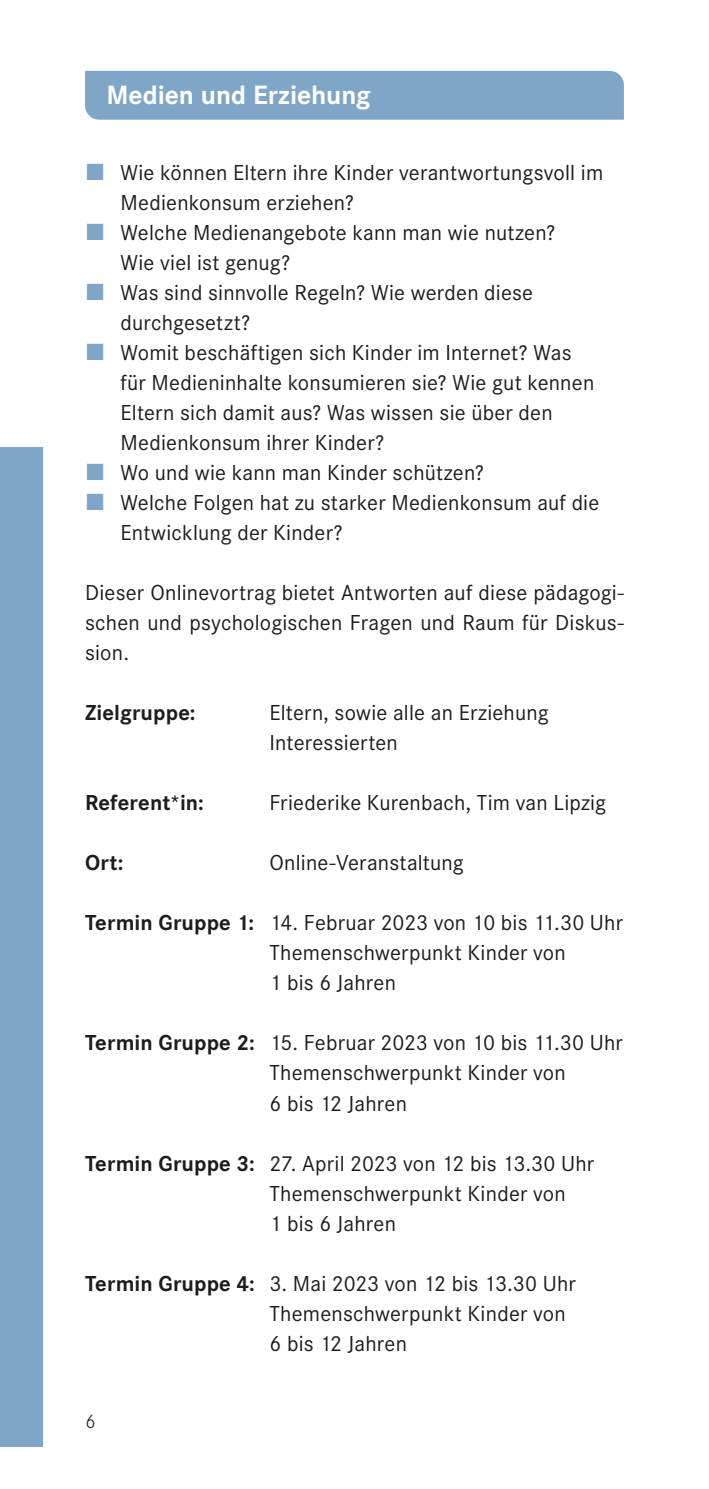
<style>
.page{position:relative;width:709px;height:1489px;background:#fff}
.page>*{position:absolute;margin:0;border:0;box-sizing:border-box;transform-origin:0 0}
.t1{font:700 27.5px "Corporate S";letter-spacing:-.005em;color:#fff}
.t2{font:22.5px/30px "Corporate S Pro";letter-spacing:.01em;color:#1d1d1b}
.t3{font:22.5px/30px "Corporate S";letter-spacing:.01em;color:#1d1d1b}
.t4{font:700 22.5px "Corporate S Pro";letter-spacing:.005em;color:#1d1d1b}
.t5{font:300 20px "Corporate S Pro";color:#1d1d1b}
.s1{font-weight:700}
</style>
<div class="page">
<div style="left:0;top:446px;width:43px;height:1000px;background:#7fa5c7"></div>
<div style="left:85px;top:71px;width:539px;height:49px;background:#7fa5c7"></div>
<p class="t1" style="left:106px;top:75px;width:266px">Medien und Erziehung</p>
<p class="t3" style="left:120px;top:157px;width:484px">Wie können Eltern ihre Kinder verantwortungsvoll im Medienkonsum erziehen?<br>Welche Medienangebote kann man wie nutzen?<br>Wie viel ist genug?<br>Was sind sinnvolle Regeln? Wie werden diese durchgesetzt?<br>Womit beschäftigen sich Kinder im Internet? Was<br>für Medieninhalte konsumieren sie? Wie gut kennen Eltern sich damit aus? Was wissen sie über den Medienkonsum ihrer Kinder?<br>Wo und wie kann man Kinder schützen?<br>Welche Folgen hat zu starker Medienkonsum auf die Entwicklung der Kinder?</p>
<p class="t2" style="left:85px;top:576px;width:540px;text-align:justify">Dieser Onlinevortrag bietet Antworten auf diese pädagogi&shy;schen und psychologischen Fragen und Raum für Diskus&shy;sion.</p>
<p class="t4" style="left:85px;top:695px;width:112px">Zielgruppe:</p>
<p class="t2" style="left:269px;top:696px;width:281px">Eltern, sowie alle an Erziehung<br>Interessierten</p>
<p class="t4" style="left:85px;top:785px;width:120px">Referent*in:</p>
<p class="t2" style="left:269px;top:786px;width:338px">Friederike Kurenbach, Tim van Lipzig</p>
<p class="t4" style="left:85px;top:845px;width:40px">Ort:</p>
<p class="t2" style="left:269px;top:846px;width:196px">Online-Veranstaltung</p>
<p class="t2" style="left:269px;top:906px;width:355px;text-indent:-184px"><span class="s1">Termin Gruppe 1:</span> 14. Februar 2023 von 10 bis 11.30 Uhr<br>Themenschwerpunkt Kinder von<br>1 bis 6 Jahren</p>
<p class="t2" style="left:269px;top:1026px;width:355px;text-indent:-184px"><span class="s1">Termin Gruppe 2:</span> 15. Februar 2023 von 10 bis 11.30 Uhr<br>Themenschwerpunkt Kinder von<br>6 bis 12 Jahren</p>
<p class="t2" style="left:269px;top:1146px;width:326px;text-indent:-184px"><span class="s1">Termin Gruppe 3:</span> 27. April 2023 von 12 bis 13.30 Uhr<br>Themenschwerpunkt Kinder von<br>1 bis 6 Jahren</p>
<p class="t2" style="left:269px;top:1266px;width:308px;text-indent:-184px"><span class="s1">Termin Gruppe 4:</span> 3. Mai 2023 von 12 bis 13.30 Uhr<br>Themenschwerpunkt Kinder von<br>6 bis 12 Jahren</p>
<p class="t5" style="left:85px;top:1407px;width:12px">6</p>
</div>
